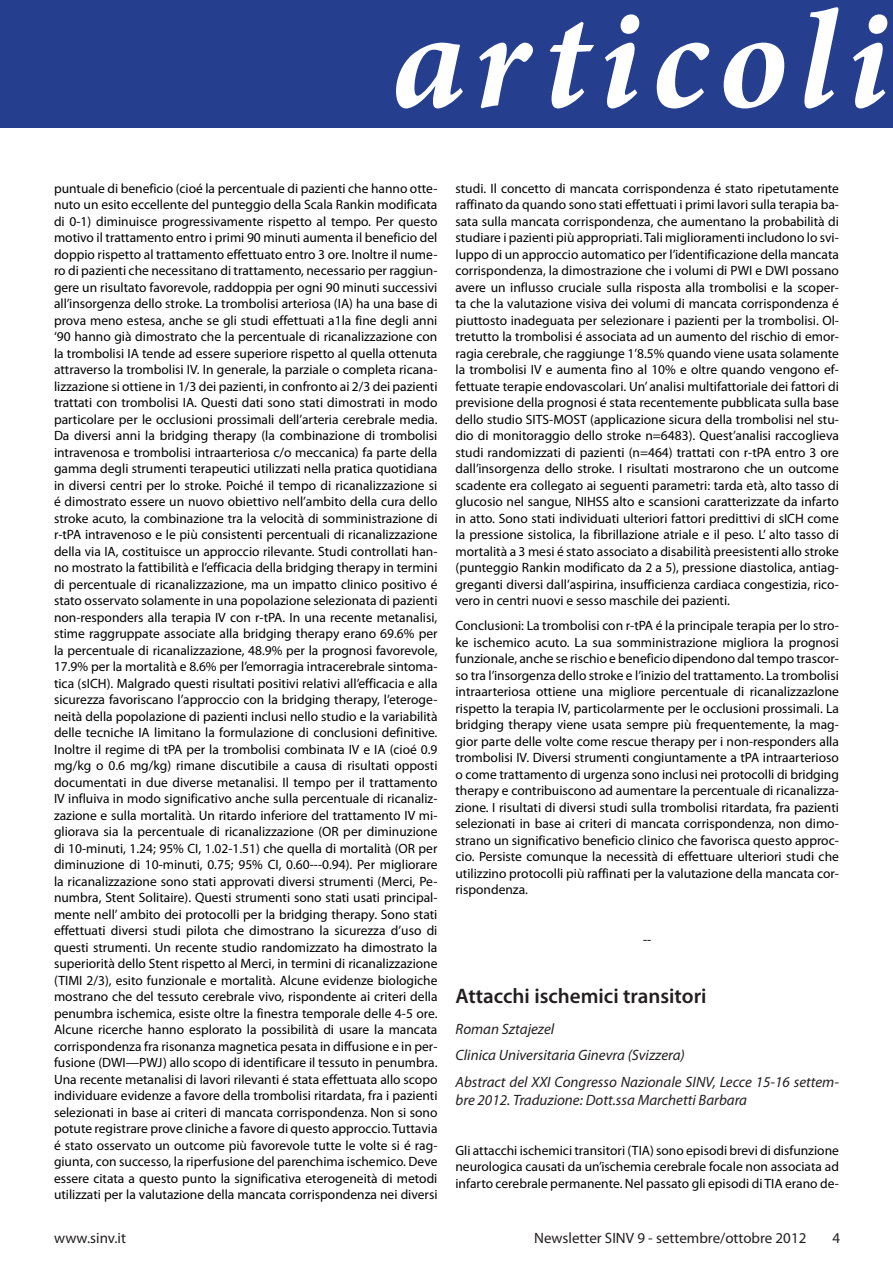
<style>
.page{position:relative;width:893px;height:1263px;background:#fff}
.page>*{position:absolute;margin:0;border:0;box-sizing:border-box;transform-origin:0 0}
.t1{font:italic 700 141.6px "Minion Pro";letter-spacing:.07em;color:#fff}
.titolo_articolo{font:600 21px "Myriad Pro";color:#231f20}
.testo{font:italic 15px/18px "Myriad Pro";color:#231f20}
.t2{font:15px "Myriad Pro";color:#231f20}
.testo-2{font:13.5px/16.5px "Myriad Pro";color:#000;text-align:justify}
</style>
<div class="page">
<div style="left:0;top:0;width:893px;height:128px;background:#253f8e"></div>
<p class="t1" style="left:391px;top:-39px;width:499px">articoli</p>
<p class="testo-2" style="left:54px;top:180px;width:385px">puntuale di beneficio (cioé la percentuale di pazienti che hanno otte&shy;nuto un esito eccellente del punteggio della Scala Rankin modificata di 0-1) diminuisce progressivamente rispetto al tempo. Per questo motivo il trattamento entro i primi 90 minuti aumenta il beneficio del doppio rispetto al trattamento effettuato entro 3 ore. Inoltre il nume&shy;ro di pazienti che necessitano di trattamento, necessario per raggiun&shy;gere un risultato favorevole, raddoppia per ogni 90 minuti successivi all’insorgenza dello stroke. La trombolisi arteriosa (IA) ha una base di prova meno estesa, anche se gli studi effettuati a1la fine degli anni ‘90 hanno già dimostrato che la percentuale di ricanalizzazione con la trombolisi IA tende ad essere superiore rispetto al quella ottenuta attraverso la trombolisi IV. In generale, la parziale o completa ricana&shy;lizzazione si ottiene in 1/3 dei pazienti, in confronto ai 2/3 dei pazienti trattati con trombolisi IA. Questi dati sono stati dimostrati in modo particolare per le occlusioni prossimali dell’arteria cerebrale media.<br>Da diversi anni la bridging therapy (la combinazione di trombolisi intravenosa e trombolisi intraarteriosa c/o meccanica) fa parte della gamma degli strumenti terapeutici utilizzati nella pratica quotidiana in diversi centri per lo stroke. Poiché il tempo di ricanalizzazione si é dimostrato essere un nuovo obiettivo nell’ambito della cura dello stroke acuto, la combinazione tra la velocità di somministrazione di r-tPA intravenoso e le più consistenti percentuali di ricanalizzazione della via IA, costituisce un approccio rilevante. Studi controllati han&shy;no mostrato la fattibilità e l’efficacia della bridging therapy in termini di percentuale di ricanalizzazione, ma un impatto clinico positivo é stato osservato solamente in una popolazione selezionata di pazienti non-responders alla terapia IV con r-tPA. In una recente metanalisi, stime raggruppate associate alla bridging therapy erano 69.6% per la percentuale di ricanalizzazione, 48.9% per la prognosi favorevole, 17.9% per la mortalità e 8.6% per l’emorragia intracerebrale sintoma&shy;tica (sICH). Malgrado questi risultati positivi relativi all’efficacia e alla sicurezza favoriscano l’approccio con la bridging therapy, l’eteroge&shy;neità della popolazione di pazienti inclusi nello studio e la variabilità delle tecniche IA limitano la formulazione di conclusioni definitive.<br>Inoltre il regime di tPA per la trombolisi combinata IV e IA (cioé 0.9 mg/kg o 0.6 mg/kg) rimane discutibile a causa di risultati opposti documentati in due diverse metanalisi. Il tempo per il trattamento IV influiva in modo significativo anche sulla percentuale di ricanaliz&shy;zazione e sulla mortalità. Un ritardo inferiore del trattamento IV mi&shy;gliorava sia la percentuale di ricanalizzazione (OR per diminuzione di 10-minuti, 1.24; 95% CI, 1.02-1.51) che quella di mortalità (OR per diminuzione di 10-minuti, 0.75; 95% CI, 0.60---0.94). Per migliorare la ricanalizzazione sono stati approvati diversi strumenti (Merci, Pe&shy;numbra, Stent Solitaire). Questi strumenti sono stati usati principal&shy;mente nell’ ambito dei protocolli per la bridging therapy. Sono stati effettuati diversi studi pilota che dimostrano la sicurezza d’uso di questi strumenti. Un recente studio randomizzato ha dimostrato la superiorità dello Stent rispetto al Merci, in termini di ricanalizzazione (TIMI 2/3), esito funzionale e mortalità. Alcune evidenze biologiche mostrano che del tessuto cerebrale vivo, rispondente ai criteri della penumbra ischemica, esiste oltre la finestra temporale delle 4-5 ore.<br>Alcune ricerche hanno esplorato la possibilità di usare la mancata corrispondenza fra risonanza magnetica pesata in diffusione e in per&shy;fusione (DWI—PWJ) allo scopo di identificare il tessuto in penumbra.<br>Una recente metanalisi di lavori rilevanti é stata effettuata allo scopo individuare evidenze a favore della trombolisi ritardata, fra i pazienti selezionati in base ai criteri di mancata corrispondenza. Non si sono potute registrare prove cliniche a favore di questo approccio. Tuttavia é stato osservato un outcome più favorevole tutte le volte si é rag&shy;giunta, con successo, la riperfusione del parenchima ischemico. Deve essere citata a questo punto la significativa eterogeneità di metodi utilizzati per la valutazione della mancata corrispondenza nei diversi</p>
<p class="testo-2" style="left:455px;top:180px;width:385px">studi. Il concetto di mancata corrispondenza é stato ripetutamente raffinato da quando sono stati effettuati i primi lavori sulla terapia ba&shy;sata sulla mancata corrispondenza, che aumentano la probabilità di studiare i pazienti più appropriati. Tali miglioramenti includono lo svi&shy;luppo di un approccio automatico per l’identificazione della mancata corrispondenza, la dimostrazione che i volumi di PWI e DWI possano avere un influsso cruciale sulla risposta alla trombolisi e la scoper&shy;ta che la valutazione visiva dei volumi di mancata corrispondenza é piuttosto inadeguata per selezionare i pazienti per la trombolisi. Ol&shy;tretutto la trombolisi é associata ad un aumento del rischio di emor&shy;ragia cerebrale, che raggiunge 1’8.5% quando viene usata solamente la trombolisi IV e aumenta fino al 10% e oltre quando vengono ef&shy;fettuate terapie endovascolari. Un’ analisi multifattoriale dei fattori di previsione della prognosi é stata recentemente pubblicata sulla base dello studio SITS-MOST (applicazione sicura della trombolisi nel stu&shy;dio di monitoraggio dello stroke n=6483). Quest’analisi raccoglieva studi randomizzati di pazienti (n=464) trattati con r-tPA entro 3 ore dall’insorgenza dello stroke. I risultati mostrarono che un outcome scadente era collegato ai seguenti parametri: tarda età, alto tasso di glucosio nel sangue, NIHSS alto e scansioni caratterizzate da infarto in atto. Sono stati individuati ulteriori fattori predittivi di sICH come la pressione sistolica, la fibrillazione atriale e il peso. L’ alto tasso di mortalità a 3 mesi é stato associato a disabilità preesistenti allo stroke (punteggio Rankin modificato da 2 a 5), pressione diastolica, antiag&shy;greganti diversi dall’aspirina, insufficienza cardiaca congestizia, rico&shy;vero in centri nuovi e sesso maschile dei pazienti.</p>
<p class="testo-2" style="left:455px;top:617px;width:385px">Conclusioni: La trombolisi con r-tPA é la principale terapia per lo stro&shy;ke ischemico acuto. La sua somministrazione migliora la prognosi funzionale, anche se rischio e beneficio dipendono dal tempo trascor&shy;so tra l’insorgenza dello stroke e l’inizio del trattamento. La trombolisi intraarteriosa ottiene una migliore percentuale di ricanalizzazlone rispetto la terapia IV, particolarmente per le occlusioni prossimali. La bridging therapy viene usata sempre più frequentemente, la mag&shy;gior parte delle volte come rescue therapy per i non-responders alla trombolisi IV. Diversi strumenti congiuntamente a tPA intraarterioso o come trattamento di urgenza sono inclusi nei protocolli di bridging therapy e contribuiscono ad aumentare la percentuale di ricanalizza&shy;zione. I risultati di diversi studi sulla trombolisi ritardata, fra pazienti selezionati in base ai criteri di mancata corrispondenza, non dimo&shy;strano un significativo beneficio clinico che favorisca questo approc&shy;cio. Persiste comunque la necessità di effettuare ulteriori studi che utilizzino protocolli più raffinati per la valutazione della mancata cor&shy;rispondenza.</p>
<p class="testo-2" style="left:643px;top:931px;width:10px">--</p>
<p class="titolo_articolo" style="left:455px;top:982px;width:253px">Attacchi ischemici transitori</p>
<p class="testo" style="left:455px;top:1019px;width:100px">Roman Sztajezel</p>
<p class="testo" style="left:455px;top:1046px;width:231px">Clinica Universitaria Ginevra (Svizzera)</p>
<p class="testo" style="left:455px;top:1072px;width:385px">Abstract del XXI Congresso Nazionale SINV, Lecce 15-16 settem&shy;bre 2012. Traduzione: Dott.ssa Marchetti Barbara</p>
<p class="testo-2" style="left:455px;top:1142px;width:385px">Gli attacchi ischemici transitori (TIA) sono episodi brevi di disfunzione neurologica causati da un’ischemia cerebrale focale non associata ad infarto cerebrale permanente. Nel passato gli episodi di TIA erano de-</p>
<p class="t2" style="left:54px;top:1229px;width:73px">www.sinv.it</p>
<p class="t2" style="left:534px;top:1229px;width:274px">Newsletter SINV 9 - settembre/ottobre 2012</p>
<p class="t2" style="left:832px;top:1229px;width:9px">4</p>
</div>
